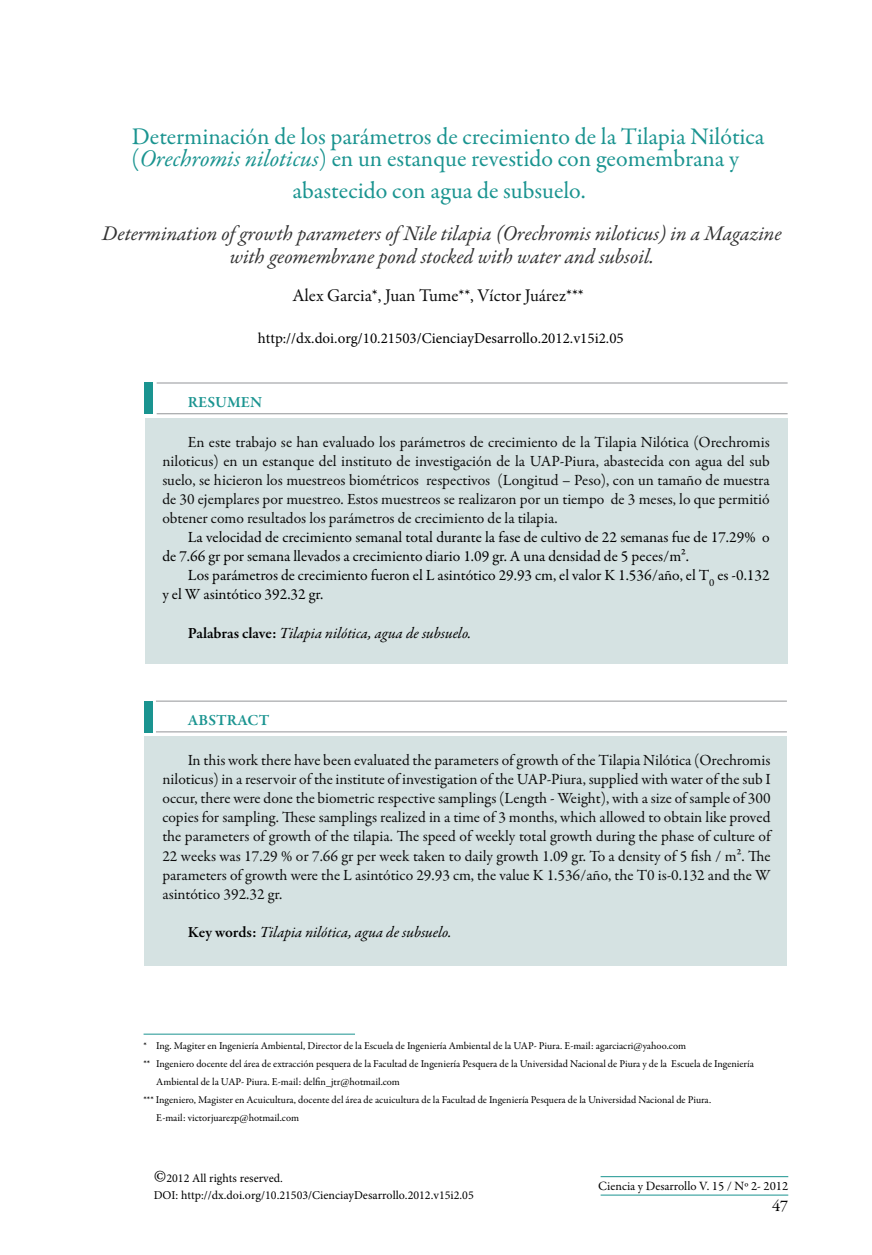
<style>
.page{position:relative;width:872px;height:1255px;background:#fff}
.page>*{position:absolute;margin:0;border:0;box-sizing:border-box;transform-origin:0 0}
.t1{font:24px/22.5px "Garamond Premr Pro";color:#1a9490}
.t2{font:italic 21px/22.5px "Garamond Premr Pro";letter-spacing:-.005em;color:#333;text-align:center}
.t3{font:18px "Garamond Premr Pro";letter-spacing:-.005em;color:#0d0d0d}
.t4{font:16.5px "Garamond Premr Pro";color:#000}
.t5{font:15.6px/19px "Garamond Premr Pro";color:#0d0d0d;text-align:justify}
.t6{font:15.6px/19px "Garamond Premr Pro";color:#000}
.t7{font:italic 15.6px "Garamond Premr Pro";color:#000}
.t8{font:600 15.6px "Garamond Premr Pro";letter-spacing:.005em;color:#1a9490}
.t9{font:15px "Minion Pro";color:#000}
.t10{font:12.75px "Garamond Premr Pro";color:#000}
.t11{font:12px/17.2px "Minion Pro";color:#000}
.t12{font:10.5px "Garamond Premr Pro";color:#000}
.s1{font-style:italic}
.s2{font-weight:600;font-style:normal}
.s3{font-size:18px}
</style>
<div class="page">
<hr style="left:600px;top:1194px;width:188px;height:1px;background:#1a9490">
<hr style="left:600px;top:1176px;width:188px;height:1px;background:#1a9490">
<div style="left:145px;top:418px;width:642px;height:245px;background:#d5e2e2"></div>
<div style="left:145px;top:383px;width:8px;height:31px;background:#1a9490"></div>
<hr style="left:157px;top:382px;width:630px;height:1px;background:#939598">
<hr style="left:157px;top:413px;width:630px;height:1px;background:#939598">
<hr style="left:144px;top:1033px;width:211px;height:1px;background:#1a9490">
<div style="left:144px;top:736px;width:643px;height:229px;background:#d5e2e2"></div>
<div style="left:144px;top:701px;width:8px;height:31px;background:#1a9490"></div>
<hr style="left:156px;top:700px;width:631px;height:1px;background:#939598">
<hr style="left:156px;top:731px;width:631px;height:1px;background:#939598">
<h1 class="t1" style="left:132px;top:125px;width:634px">Determinación de los parámetros de crecimiento de la Tilapia Nilótica (<span class="s1">Orechromis niloticus</span>) en un estanque revestido con geomembrana y</h1>
<h1 class="t1" style="left:292px;top:180px;width:295px">abastecido con agua de subsuelo.</h1>
<h2 class="t2" style="left:102px;top:223px;width:681px">Determination of growth parameters of Nile tilapia (Orechromis niloticus) in a Magazine with geomembrane pond stocked with water and subsoil.</h2>
<p class="t3" style="left:292px;top:284px;width:293px">Alex Garcia*, Juan Tume**, Víctor Juárez***</p>
<p class="t9" style="left:258px;top:328px;width:367px">http://dx.doi.org/10.21503/CienciayDesarrollo.2012.v15i2.05</p>
<p class="t8" style="left:188px;top:392px;width:76px">RESUMEN</p>
<p class="t5" style="left:162px;top:433px;width:609px;text-indent:26px">En este trabajo se han evaluado los parámetros de crecimiento de la Tilapia Nilótica (Orechromis niloticus) en un estanque del instituto de investigación de la UAP-Piura, abastecida con agua del sub suelo, se hicieron los muestreos biométricos respectivos (Longitud – Peso), con un tamaño de muestra de 30 ejemplares por muestreo. Estos muestreos se realizaron por un tiempo de 3 meses, lo que permitió obtener como resultados los parámetros de crecimiento de la tilapia.</p>
<p class="t6" style="left:162px;top:528px;width:609px;text-indent:26px">La velocidad de crecimiento semanal total durante la fase de cultivo de 22 semanas fue de 17.29% o de 7.66 gr por semana llevados a crecimiento diario 1.09 gr. A una densidad de 5 peces/m².</p>
<p class="t6" style="left:162px;top:566px;width:609px;text-indent:26px">Los parámetros de crecimiento fueron el L asintótico 29.93 cm, el valor K 1.536/año, el T<sub>0</sub> es -0.132 y el W asintótico 392.32 gr.</p>
<p class="t7" style="left:188px;top:622px;width:285px"><span class="s2">Palabras clave:</span> Tilapia nilótica, agua de subsuelo.</p>
<p class="t8" style="left:188px;top:710px;width:83px">ABSTRACT</p>
<p class="t5" style="left:162px;top:751px;width:610px;text-indent:26px">In this work there have been evaluated the parameters of growth of the Tilapia Nilótica (Orechromis niloticus) in a reservoir of the institute of investigation of the UAP-Piura, supplied with water of the sub I occur, there were done the biometric respective samplings (Length - Weight), with a size of sample of 300 copies for sampling. These samplings realized in a time of 3 months, which allowed to obtain like proved the parameters of growth of the tilapia. The speed of weekly total growth during the phase of culture of 22 weeks was 17.29 % or 7.66 gr per week taken to daily growth 1.09 gr. To a density of 5 fish / m². The parameters of growth were the L asintótico 29.93 cm, the value K 1.536/año, the T0 is-0.132 and the W asintótico 392.32 gr.</p>
<p class="t7" style="left:188px;top:922px;width:265px"><span class="s2">Key words:</span> Tilapia nilótica, agua de subsuelo.</p>
<p class="t12" style="left:144px;top:1039px;width:544px">* Ing. Magiter en Ingeniería Ambiental, Director de la Escuela de Ingeniería Ambiental de la UAP- Piura. E-mail: agarciacri@yahoo.com</p>
<p class="t12" style="left:144px;top:1057px;width:612px">** Ingeniero docente del área de extracción pesquera de la Facultad de Ingeniería Pesquera de la Universidad Nacional de Piura y de la Escuela de Ingeniería</p>
<p class="t12" style="left:156px;top:1075px;width:245px">Ambiental de la UAP- Piura. E-mail: delfin_jtr@hotmail.com</p>
<p class="t12" style="left:144px;top:1093px;width:569px">*** Ingeniero, Magister en Acuicultura, docente del área de acuicultura de la Facultad de Ingeniería Pesquera de la Universidad Nacional de Piura.</p>
<p class="t12" style="left:156px;top:1111px;width:144px">E-mail: victorjuarezp@hotmail.com</p>
<p class="t11" style="left:154px;top:1169px;width:321px"><span class="s3">©</span>2012 All rights reserved.<br>DOI: http://dx.doi.org/10.21503/CienciayDesarrollo.2012.v15i2.05</p>
<p class="t10" style="left:598px;top:1177px;width:192px">Ciencia y Desarrollo V. 15 / Nº 2- 2012</p>
<p class="t4" style="left:772px;top:1196px;width:18px">47</p>
</div>
